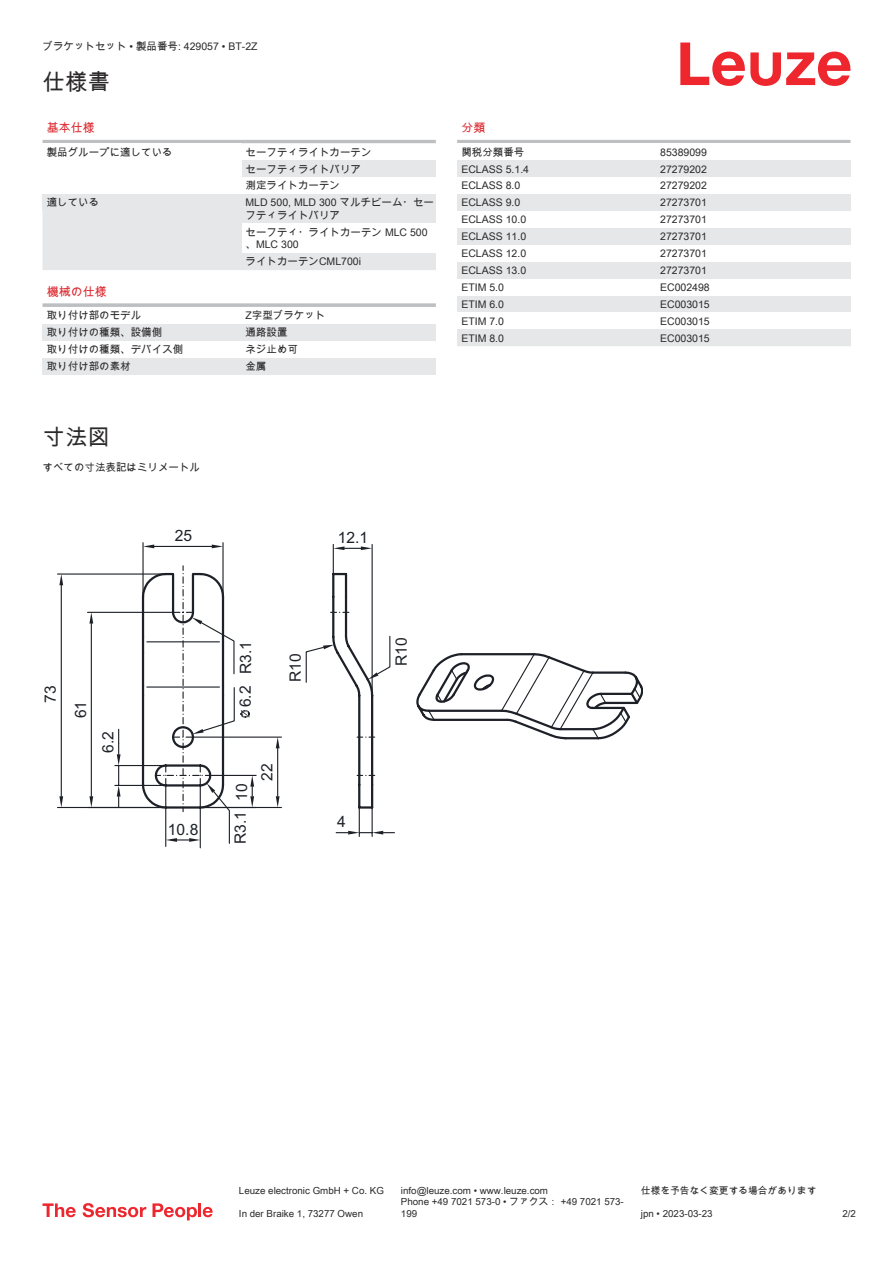
<style>
.page{position:relative;width:893px;height:1263px;background:#fff}
.page>*{position:absolute;margin:0;border:0;box-sizing:border-box;transform-origin:0 0}
.t1{font:22.5px "Arial Unicode MS";color:#2b292a}
.t2{font:15.6px/30.3px "Arial";color:#1d2127}
.t3{font:12px "Arial Unicode MS";color:#db2a30}
.t4{font:10.5px/17px "Arial Unicode MS";color:#2b292a}
.t5{font:9.75px/11.7px "Arial Unicode MS";color:#2b292a}
</style>
<div class="page">
<svg style="left:680px;top:43px;width:170px;height:43px"></svg>
<div style="left:43px;top:211px;width:199px;height:59px;background:#e6e7e9"></div>
<hr style="left:43px;top:140px;width:393px;height:3px;background:#bdbfc1">
<div style="left:43px;top:194px;width:199px;height:17px;background:#e6e7e9"></div>
<svg style="left:242px;top:143px;width:194px;height:127px"></svg>
<div style="left:242px;top:224px;width:194px;height:29px;background:#fff"></div>
<svg style="left:43px;top:303px;width:393px;height:4px;background:#c3c5c7"></svg>
<div style="left:43px;top:324px;width:199px;height:17px;background:#e6e7e9"></div>
<div style="left:242px;top:324px;width:194px;height:17px;background:#e6e7e9"></div>
<div style="left:43px;top:358px;width:199px;height:16px;background:#e6e7e9"></div>
<div style="left:242px;top:358px;width:194px;height:16px;background:#e6e7e9"></div>
<hr style="left:457px;top:140px;width:393px;height:3px;background:#bdbfc1">
<div style="left:457px;top:160px;width:200px;height:17px;background:#e6e7e9"></div>
<div style="left:657px;top:160px;width:193px;height:17px;background:#e6e7e9"></div>
<div style="left:457px;top:194px;width:200px;height:17px;background:#e6e7e9"></div>
<div style="left:657px;top:194px;width:193px;height:17px;background:#e6e7e9"></div>
<div style="left:457px;top:228px;width:200px;height:17px;background:#e6e7e9"></div>
<div style="left:657px;top:228px;width:193px;height:17px;background:#e6e7e9"></div>
<div style="left:457px;top:262px;width:200px;height:17px;background:#e6e7e9"></div>
<div style="left:657px;top:262px;width:193px;height:17px;background:#e6e7e9"></div>
<div style="left:457px;top:296px;width:200px;height:16px;background:#e6e7e9"></div>
<div style="left:657px;top:296px;width:193px;height:16px;background:#e6e7e9"></div>
<div style="left:457px;top:329px;width:200px;height:17px;background:#e6e7e9"></div>
<div style="left:657px;top:329px;width:193px;height:17px;background:#e6e7e9"></div>
<svg style="left:43px;top:1203px;width:33px;height:14px"></svg>
<svg style="left:83px;top:1203px;width:63px;height:14px"></svg>
<svg style="left:153px;top:1203px;width:44px;height:17px"></svg>
<hr style="left:198px;top:1203px;width:3px;height:14px;background:#ed272d">
<svg style="left:203px;top:1207px;width:10px;height:10px"></svg>
<svg style="left:235px;top:572px;width:139px;height:237px"></svg>
<svg style="left:357px;top:775px;width:18px;height:1px"></svg>
<svg style="left:357px;top:736px;width:18px;height:2px"></svg>
<svg style="left:331px;top:612px;width:18px;height:1px"></svg>
<hr style="left:58px;top:807px;width:108px;height:1px;background:#1d2127">
<hr style="left:58px;top:573px;width:115px;height:2px;background:#1d2127">
<hr style="left:61px;top:585px;width:1px;height:211px;background:#1d2127">
<svg style="left:59px;top:796px;width:4px;height:11px"></svg>
<svg style="left:59px;top:574px;width:4px;height:11px"></svg>
<svg style="left:241px;top:710px;width:9px;height:8px"></svg>
<svg style="left:416px;top:653px;width:227px;height:87px"></svg>
<svg style="left:336px;top:807px;width:58px;height:29px"></svg>
<hr style="left:115px;top:765px;width:51px;height:1px;background:#1d2127">
<hr style="left:115px;top:785px;width:51px;height:1px;background:#1d2127">
<svg style="left:368px;top:635px;width:23px;height:45px"></svg>
<svg style="left:305px;top:645px;width:29px;height:38px"></svg>
<hr style="left:88px;top:612px;width:85px;height:1px;background:#1d2127">
<hr style="left:91px;top:624px;width:1px;height:172px;background:#1d2127">
<svg style="left:89px;top:796px;width:4px;height:11px"></svg>
<svg style="left:89px;top:612px;width:4px;height:12px"></svg>
<hr style="left:200px;top:807px;width:81px;height:1px;background:#1d2127">
<hr style="left:193px;top:736px;width:88px;height:2px;background:#1d2127">
<hr style="left:277px;top:748px;width:1px;height:48px;background:#1d2127">
<svg style="left:276px;top:796px;width:4px;height:11px"></svg>
<svg style="left:276px;top:737px;width:4px;height:11px"></svg>
<hr style="left:200px;top:785px;width:1px;height:63px;background:#1d2127">
<hr style="left:165px;top:785px;width:1px;height:61px;background:#1d2127">
<svg style="left:117px;top:566px;width:118px;height:278px"></svg>
<hr style="left:210px;top:775px;width:46px;height:1px;background:#1d2127">
<hr style="left:200px;top:807px;width:56px;height:1px;background:#1d2127">
<svg style="left:250px;top:776px;width:4px;height:31px"></svg>
<hr style="left:222px;top:543px;width:2px;height:54px;background:#1d2127">
<hr style="left:142px;top:543px;width:2px;height:54px;background:#1d2127">
<hr style="left:154px;top:546px;width:58px;height:1px;background:#1d2127">
<svg style="left:212px;top:544px;width:11px;height:4px"></svg>
<svg style="left:143px;top:544px;width:11px;height:4px"></svg>
<hr style="left:372px;top:544px;width:1px;height:151px;background:#1d2127">
<hr style="left:333px;top:544px;width:1px;height:30px;background:#1d2127">
<svg style="left:333px;top:546px;width:39px;height:4px"></svg>
<p class="t4" style="left:43px;top:38px;width:217px">ブラケットセット • 製品番号: 429057 • BT-2Z</p>
<h1 class="t1" style="left:43px;top:66px;width:69px">仕様書</h1>
<p class="t3" style="left:47px;top:119px;width:49px">基本仕様</p>
<p class="t4" style="left:47px;top:143px;width:127px">製品グループに適している</p>
<p class="t4" style="left:246px;top:143px;width:127px">セーフティライトカーテンセーフティライトバリア測定ライトカーテン</p>
<p class="t4" style="left:47px;top:194px;width:54px">適している</p>
<p class="t4" style="left:246px;top:196px;width:190px;line-height:12.6px">MLD 500, MLD 300 マルチビーム・セーフティライトバリア</p>
<p class="t4" style="left:246px;top:226px;width:184px;line-height:12.6px">セーフティ・ライトカーテン MLC 500、MLC 300</p>
<p class="t4" style="left:246px;top:253px;width:117px">ライトカーテンCML700i</p>
<p class="t3" style="left:47px;top:283px;width:61px">機械の仕様</p>
<p class="t4" style="left:47px;top:307px;width:96px">取り付け部のモデル</p>
<p class="t4" style="left:246px;top:307px;width:81px">Z字型ブラケット</p>
<p class="t4" style="left:47px;top:324px;width:117px">取り付けの種類、設備側</p>
<p class="t4" style="left:246px;top:324px;width:43px">通路設置</p>
<p class="t4" style="left:47px;top:340px;width:138px">取り付けの種類、デバイス側</p>
<p class="t4" style="left:246px;top:340px;width:54px">ネジ止め可</p>
<p class="t4" style="left:47px;top:357px;width:85px">取り付け部の素材</p>
<p class="t4" style="left:246px;top:357px;width:22px">金属</p>
<h1 class="t1" style="left:43px;top:421px;width:69px">寸法図</h1>
<p class="t4" style="left:43px;top:459px;width:159px">すべての寸法表記はミリメートル</p>
<h2 class="t2" style="left:175px;top:521px;width:19px">25</h2>
<h2 class="t2" style="left:338px;top:523px;width:32px">12.1</h2>
<p class="t3" style="left:461px;top:119px;width:25px">分類</p>
<p class="t4" style="left:461px;top:143px;width:64px">関税分類番号</p>
<p class="t4" style="left:660px;top:143px;width:48px">85389099</p>
<p class="t4" style="left:461px;top:160px;width:69px">ECLASS 5.1.4</p>
<p class="t4" style="left:660px;top:160px;width:48px">27279202</p>
<p class="t4" style="left:461px;top:177px;width:60px">ECLASS 8.0</p>
<p class="t4" style="left:660px;top:177px;width:48px">27279202</p>
<p class="t4" style="left:461px;top:194px;width:60px">ECLASS 9.0</p>
<p class="t4" style="left:660px;top:194px;width:48px">27273701</p>
<p class="t4" style="left:461px;top:211px;width:66px">ECLASS 10.0</p>
<p class="t4" style="left:660px;top:211px;width:48px">27273701</p>
<p class="t4" style="left:461px;top:228px;width:66px">ECLASS 11.0</p>
<p class="t4" style="left:660px;top:228px;width:48px">27273701</p>
<p class="t4" style="left:461px;top:245px;width:66px">ECLASS 12.0</p>
<p class="t4" style="left:660px;top:245px;width:48px">27273701</p>
<p class="t4" style="left:461px;top:262px;width:66px">ECLASS 13.0</p>
<p class="t4" style="left:660px;top:262px;width:48px">27273701</p>
<p class="t4" style="left:461px;top:278px;width:44px">ETIM 5.0</p>
<p class="t4" style="left:660px;top:278px;width:51px">EC002498</p>
<p class="t4" style="left:461px;top:295px;width:44px">ETIM 6.0</p>
<p class="t4" style="left:660px;top:295px;width:51px">EC003015</p>
<p class="t4" style="left:461px;top:312px;width:44px">ETIM 7.0</p>
<p class="t4" style="left:660px;top:312px;width:51px">EC003015</p>
<p class="t4" style="left:461px;top:329px;width:44px">ETIM 8.0</p>
<p class="t4" style="left:660px;top:329px;width:51px">EC003015</p>
<h2 class="t2" style="left:35px;top:718px;width:34px;text-indent:16px;rotate:-90deg">73<br>61</h2>
<h2 class="t2" style="left:93px;top:753px;width:23px;rotate:-90deg">6.2</h2>
<h2 class="t2" style="left:168px;top:814px;width:32px">10.8</h2>
<h2 class="t2" style="left:231px;top:707px;width:67px;rotate:-90deg">6.2 R3.1</h2>
<h2 class="t2" style="left:280px;top:682px;width:30px;rotate:-90deg">R10</h2>
<h2 class="t2" style="left:226px;top:801px;width:19px;rotate:-90deg">10</h2>
<h2 class="t2" style="left:225px;top:844px;width:35px;rotate:-90deg">R3.1</h2>
<h2 class="t2" style="left:252px;top:781px;width:19px;rotate:-90deg">22</h2>
<h2 class="t2" style="left:337px;top:807px;width:10px">4</h2>
<h2 class="t2" style="left:386px;top:666px;width:30px;rotate:-90deg">R10</h2>
<p class="t5" style="left:239px;top:1184px;width:146px">Leuze electronic GmbH + Co. KG</p>
<p class="t5" style="left:401px;top:1184px;width:149px">info@leuze.com • www.leuze.com</p>
<p class="t5" style="left:641px;top:1184px;width:177px">仕様を予告なく変更する場合があります</p>
<p class="t5" style="left:239px;top:1207px;width:126px">In der Braike 1, 73277 Owen</p>
<p class="t5" style="left:401px;top:1196px;width:224px">Phone +49 7021 573-0 • ファクス： +49 7021 573-<br>199</p>
<p class="t5" style="left:641px;top:1207px;width:73px">jpn • 2023-03-23</p>
<p class="t5" style="left:842px;top:1207px;width:15px">2 /2</p>
</div>
